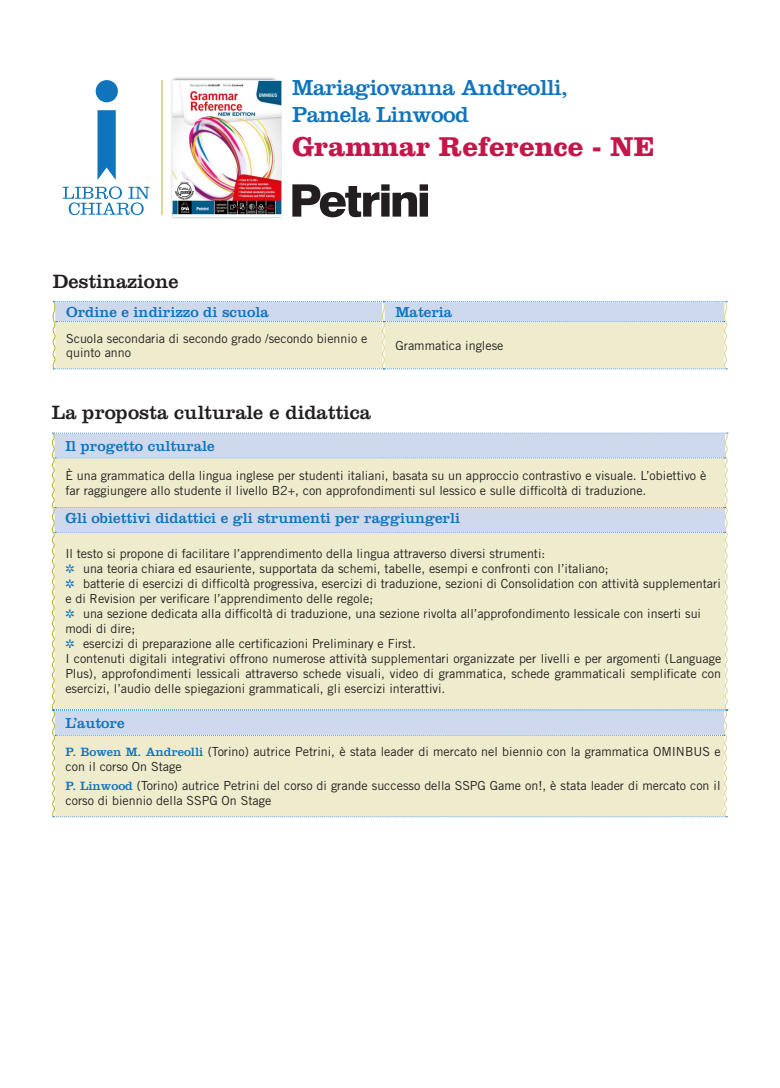
<style>
.page{position:relative;width:780px;height:1088px;background:#fff}
.page>*{position:absolute;margin:0;border:0;box-sizing:border-box;transform-origin:0 0}
.t1{font:700 28.25px "Clarendon LT Std";color:#c5164a}
.t2{font:22.62px/27.1px "Clarendon LT Std";letter-spacing:-.02em;color:#1074bc}
.t3{font:20px "Clarendon LT Std";color:#231f20}
.t4{font:15px "Clarendon LT Std";color:#1074bc}
.Luigi_Normale{font:12.5px/15px "Trade Gothic LT Std";color:#231f20}
.s1{color:#1074bc}
.s2{font-family:"Clarendon LT Std";color:#1074bc}
</style>
<div class="page">
<svg style="left:52px;top:301px;width:675px;height:68px;background:#e2e5d6"></svg>
<hr style="left:161px;top:80px;width:1px;height:135px;background:#bbb12a">
<svg style="left:97px;top:110px;width:19px;height:70px"></svg>
<div style="left:96px;top:80px;width:22px;height:22px;background:#1074bc;border-radius:50%"></div>
<svg style="left:63px;top:186px;width:87px;height:29px"></svg>
<div style="left:170px;top:76px;width:107px;height:143px;background:#231f20;opacity:.75"></div>
<img style="left:292px;top:184px;width:135px;height:34px">
<svg style="left:51px;top:433px;width:677px;height:384px;background:#e6e7d3"></svg>
<img style="left:172px;top:80px;width:109px;height:137px">
<p class="t3" style="left:53px;top:269px;width:127px">Destinazione</p>
<p class="t2" style="left:292px;top:74px;width:277px">Mariagiovanna Andreolli,<br>Pamela Linwood</p>
<p class="t1" style="left:292px;top:130px;width:363px">Grammar Reference - NE</p>
<p class="t4" style="left:66px;top:303px;width:204px">Ordine e indirizzo di scuola</p>
<p class="t4" style="left:395px;top:303px;width:58px">Materia</p>
<p class="Luigi_Normale" style="left:66px;top:331px;width:303px;line-height:13.8px">Scuola secondaria di secondo grado /secondo biennio e quinto anno</p>
<p class="Luigi_Normale" style="left:395px;top:338px;width:109px">Grammatica inglese</p>
<p class="t3" style="left:52px;top:401px;width:320px">La proposta culturale e didattica</p>
<p class="t4" style="left:65px;top:437px;width:151px">Il progetto culturale</p>
<p class="Luigi_Normale" style="left:65px;top:468px;width:642px">È una grammatica della lingua inglese per studenti italiani, basata su un approccio contrastivo e visuale. L’obiettivo è far raggiungere allo studente il livello B2+, con approfondimenti sul lessico e sulle difficoltà di traduzione.</p>
<p class="t4" style="left:65px;top:509px;width:396px">Gli obiettivi didattici e gli strumenti per raggiungerli</p>
<p class="Luigi_Normale" style="left:65px;top:546px;width:481px">Il testo si propone di facilitare l’apprendimento della lingua attraverso diversi strumenti:</p>
<p class="Luigi_Normale" style="left:65px;top:561px;width:544px"><span class="s1">✲</span> una teoria chiara ed esauriente, supportata da schemi, tabelle, esempi e confronti con l’italiano;</p>
<p class="Luigi_Normale" style="left:65px;top:576px;width:657px"><span class="s1">✲</span> batterie di esercizi di difficoltà progressiva, esercizi di traduzione, sezioni di Consolidation con attività supplementari e di Revision per verificare l’apprendimento delle regole;</p>
<p class="Luigi_Normale" style="left:65px;top:606px;width:637px"><span class="s1">✲</span> una sezione dedicata alla difficoltà di traduzione, una sezione rivolta all’approfondimento lessicale con inserti sui modi di dire;</p>
<p class="Luigi_Normale" style="left:65px;top:636px;width:352px"><span class="s1">✲</span> esercizi di preparazione alle certificazioni Preliminary e First.</p>
<p class="Luigi_Normale" style="left:65px;top:651px;width:657px;text-align:justify">I contenuti digitali integrativi offrono numerose attività supplementari organizzate per livelli e per argomenti (Language Plus), approfondimenti lessicali attraverso schede visuali, video di grammatica, schede grammaticali semplificate con esercizi, l’audio delle spiegazioni grammaticali, gli esercizi interattivi.</p>
<p class="t4" style="left:66px;top:714px;width:60px">L’autore</p>
<p class="Luigi_Normale" style="left:66px;top:744px;width:656px"><span class="s2">P. Bowen M. Andreolli</span> (Torino) autrice Petrini, è stata leader di mercato nel biennio con la grammatica OMINBUS e con il corso On Stage</p>
<p class="Luigi_Normale" style="left:66px;top:778px;width:656px"><span class="s2">P. Linwood</span> (Torino) autrice Petrini del corso di grande successo della SSPG Game on!, è stata leader di mercato con il corso di biennio della SSPG On Stage</p>
</div>
